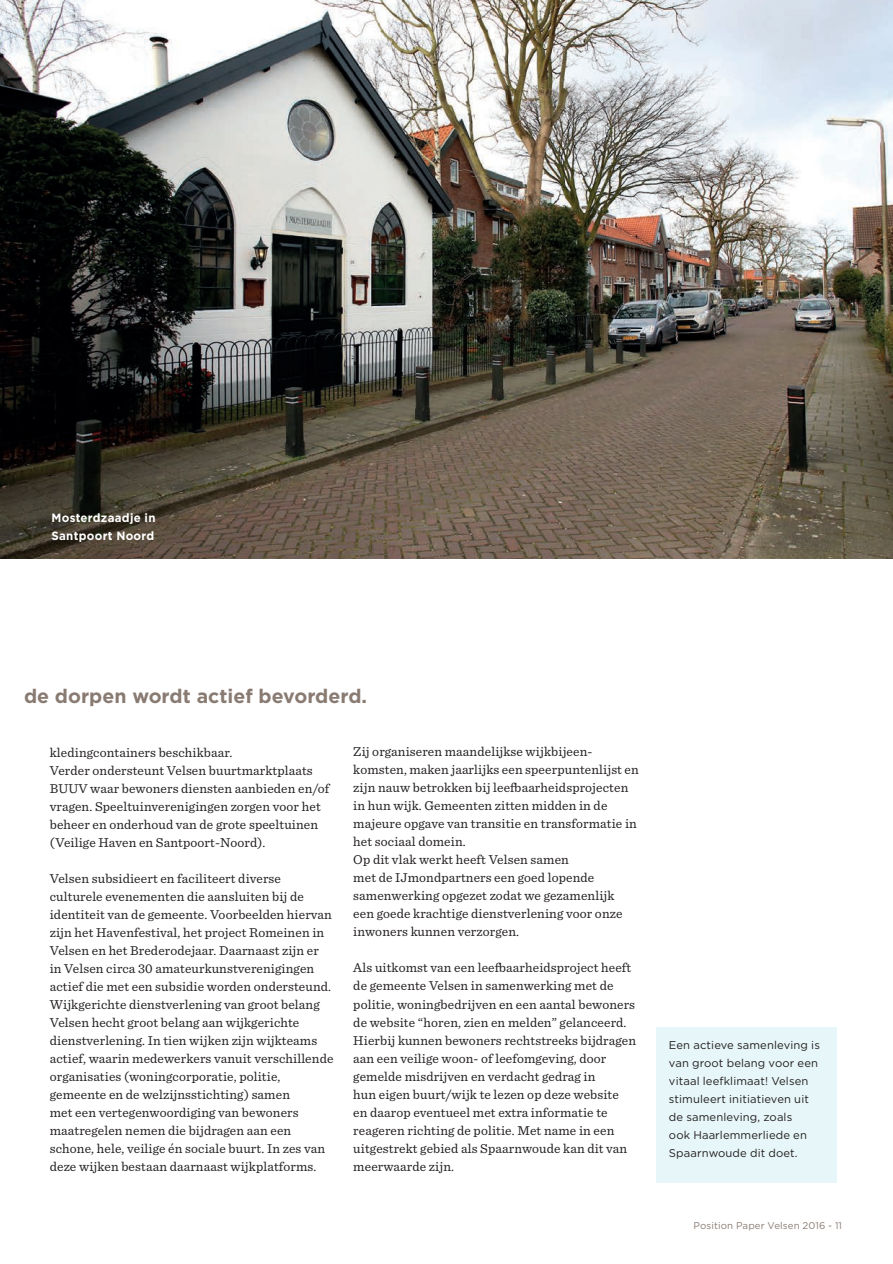
<style>
.page{position:relative;width:893px;height:1264px;background:#fff}
.page>*{position:absolute;margin:0;border:0;box-sizing:border-box;transform-origin:0 0}
.t1{font:700 19.5px "Gotham";color:#897b72}
.t2{font:13.5px/18px "Sentinel";letter-spacing:.01em;color:#231f20}
.t3{font:700 12px/18px "Gotham";letter-spacing:.025em;color:#fff;scale:.96 1}
.t4{font:11.25px/18px "Gotham";letter-spacing:.01em;color:#231f20}
.t5{font:9.75px "Gotham";letter-spacing:.01em;color:#897b72}
</style>
<div class="page">
<div style="left:656px;top:1026px;width:181px;height:156px;background:#e7f6f8"></div>
<img style="left:0;top:0;width:893px;height:558px">
<p class="t3" style="left:51px;top:509px;width:110px">Mosterdzaadje in<br>Santpoort Noord</p>
<h1 class="t1" style="left:24px;top:683px;width:345px">de dorpen wordt actief bevorderd.</h1>
<p class="t2" style="left:50px;top:742px;width:281px">kledingcontainers beschikbaar.<br>Verder ondersteunt Velsen buurtmarktplaats BUUV waar bewoners diensten aanbieden en/of vragen. Speeltuinverenigingen zorgen voor het beheer en onderhoud van de grote speeltuinen (Veilige Haven en Santpoort-Noord).</p>
<p class="t2" style="left:50px;top:868px;width:285px">Velsen subsidieert en faciliteert diverse culturele evenementen die aansluiten bij de identiteit van de gemeente. Voorbeelden hiervan zijn het Havenfestival, het project Romeinen in Velsen en het Brederodejaar. Daarnaast zijn er in Velsen circa 30 amateurkunstverenigingen actief die met een subsidie worden ondersteund.<br>Wijkgerichte dienstverlening van groot belang Velsen hecht groot belang aan wijkgerichte dienstverlening. In tien wijken zijn wijkteams actief, waarin medewerkers vanuit verschillende organisaties (woningcorporatie, politie, gemeente en de welzijnsstichting) samen<br>met een vertegenwoordiging van bewoners maatregelen nemen die bijdragen aan een schone, hele, veilige én sociale buurt. In zes van deze wijken bestaan daarnaast wijkplatforms.</p>
<p class="t2" style="left:353px;top:742px;width:287px">Zij organiseren maandelijkse wijkbijeen&shy;komsten, maken jaarlijks een speerpuntenlijst en zijn nauw betrokken bij leefbaarheidsprojecten in hun wijk. Gemeenten zitten midden in de majeure opgave van transitie en transformatie in het sociaal domein.<br>Op dit vlak werkt heeft Velsen samen<br>met de IJmondpartners een goed lopende samenwerking opgezet zodat we gezamenlijk<br>een goede krachtige dienstverlening voor onze inwoners kunnen verzorgen.</p>
<p class="t2" style="left:353px;top:958px;width:284px">Als uitkomst van een leefbaarheidsproject heeft de gemeente Velsen in samenwerking met de politie, woningbedrijven en een aantal bewoners de website “horen, zien en melden” gelanceerd.<br>Hierbij kunnen bewoners rechtstreeks bijdragen aan een veilige woon- of leefomgeving, door gemelde misdrijven en verdacht gedrag in<br>hun eigen buurt/wijk te lezen op deze website en daarop eventueel met extra informatie te reageren richting de politie. Met name in een uitgestrekt gebied als Spaarnwoude kan dit van meerwaarde zijn.</p>
<p class="t4" style="left:669px;top:1035px;width:152px">Een actieve samenleving is van groot belang voor een vitaal leefklimaat! Velsen stimuleert initiatieven uit de samenleving, zoals<br>ook Haarlemmerliede en<br>Spaarnwoude dit doet.</p>
<p class="t5" style="left:693px;top:1218px;width:150px">Position Paper Velsen 2016 - 11</p>
</div>
